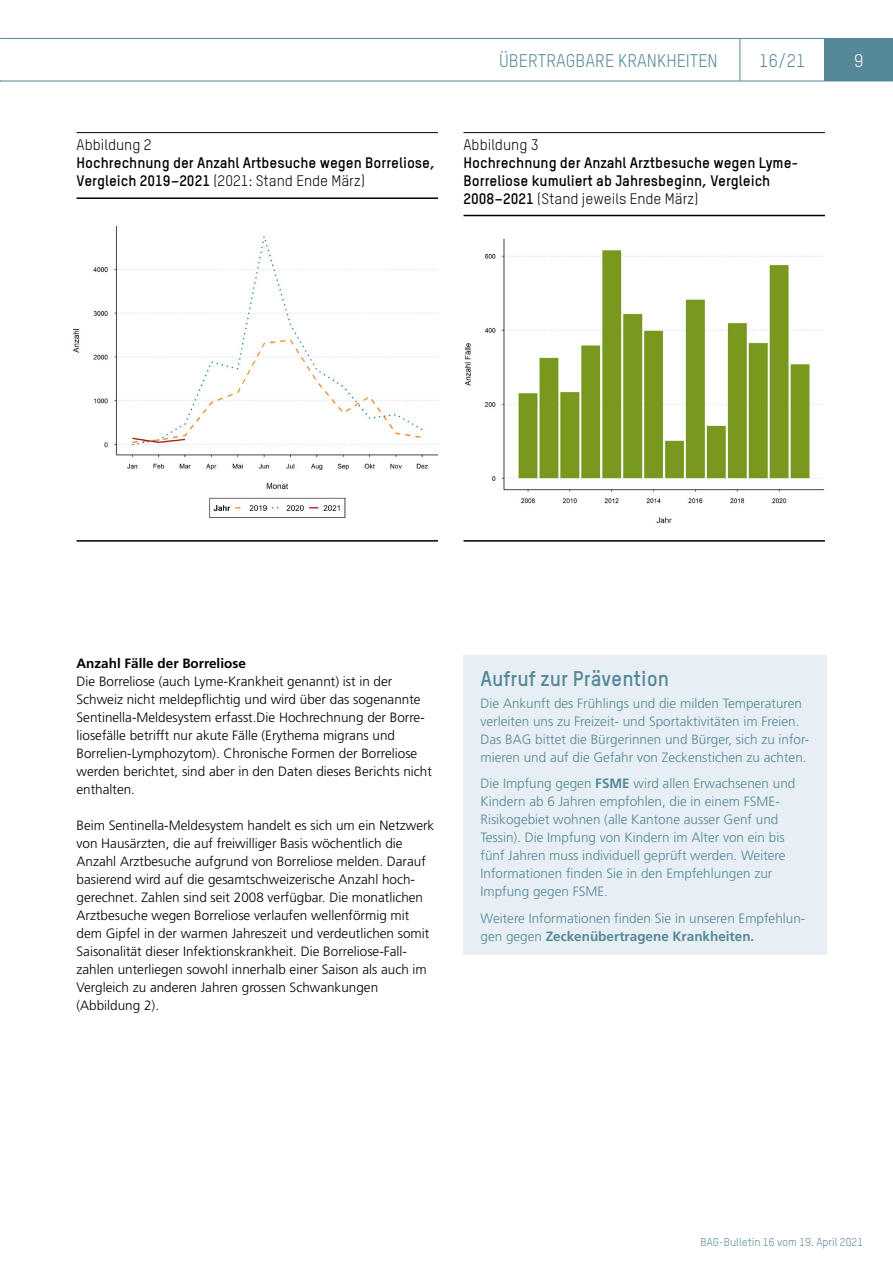
<style>
.page{position:relative;width:893px;height:1263px;background:#fff}
.page>*{position:absolute;margin:0;border:0;box-sizing:border-box;transform-origin:0 0}
.Text_Inhalte_Infobox_Titel{font:700 21px "TSTAR";color:#558898}
.t1{font:18px "TSTAR";color:#558898}
.t2{font:18px "TSTAR";color:#fff}
.t3{font:700 15px/18px "TSTAR";color:#000}
.Text_Inhalte_Lauftext_Normal{font:300 13.5px/18px "Frutiger";color:#000}
.Text_Inhalte_Infobox_Lauftext{font:300 13.5px/18px "Frutiger";color:#558898}
.Text_Inhalte_Titel_Ebene_3{font:700 13.5px "Frutiger";color:#000}
.t4{font:11.25px "TSTAR";color:#558898}
.s1{font-weight:400}
.s2{font-weight:700}
</style>
<div class="page">
<div style="left:825px;top:38px;width:68px;height:43px;background:#558898"></div>
<hr style="left:0;top:38px;width:740px;height:1px;background:#558898">
<hr style="left:740px;top:38px;width:85px;height:1px;background:#558898">
<hr style="left:740px;top:39px;width:1px;height:42px;background:#558898">
<hr style="left:0;top:81px;width:740px;height:1px;background:#558898">
<hr style="left:740px;top:81px;width:85px;height:1px;background:#558898">
<hr style="left:825px;top:81px;width:68px;height:1px;background:#558898">
<hr style="left:77px;top:132px;width:361px;height:1px;background:#000">
<img style="left:73px;top:225px;width:366px;height:294px">
<hr style="left:77px;top:197px;width:361px;height:2px;background:#000">
<hr style="left:77px;top:540px;width:361px;height:2px;background:#000">
<hr style="left:463px;top:215px;width:362px;height:1px;background:#000">
<hr style="left:463px;top:540px;width:362px;height:2px;background:#000">
<hr style="left:463px;top:132px;width:362px;height:1px;background:#000">
<img style="left:464px;top:238px;width:361px;height:286px">
<div style="left:463px;top:655px;width:364px;height:300px;background:#e7eff4"></div>
<p class="t3" style="left:77px;top:135px;width:360px"><span class="s1">Abbildung 2<br></span>Hochrechnung der Anzahl Artbesuche wegen Borreliose,<br>Vergleich 2019–2021 <span class="s1">(2021: Stand Ende März)</span></p>
<h2 class="t1" style="left:499px;top:50px;width:220px">ÜBERTRAGBARE KRANKHEITEN</h2>
<h2 class="t1" style="left:759px;top:49px;width:48px">16/21</h2>
<h2 class="t2" style="left:854px;top:49px;width:11px">9</h2>
<p class="t3" style="left:463px;top:135px;width:336px"><span class="s1">Abbildung 3<br></span>Hochrechnung der Anzahl Arztbesuche wegen Lyme-Borreliose kumuliert ab Jahresbeginn, Vergleich 2008–2021 <span class="s1">(Stand jeweils Ende März)</span></p>
<h3 class="Text_Inhalte_Titel_Ebene_3" style="left:77px;top:655px;width:171px">Anzahl Fälle der Borreliose</h3>
<p class="Text_Inhalte_Lauftext_Normal" style="left:77px;top:672px;width:357px">Die Borreliose (auch Lyme-Krankheit genannt) ist in der Schweiz nicht meldepflichtig und wird über das sogenannte Sentinella-Meldesystem erfasst.Die Hochrechnung der Borre&shy;liosefälle betrifft nur akute Fälle (Erythema migrans und Borrelien-Lymphozytom). Chronische Formen der Borreliose werden berichtet, sind aber in den Daten dieses Berichts nicht enthalten.</p>
<p class="Text_Inhalte_Lauftext_Normal" style="left:77px;top:816px;width:359px">Beim Sentinella-Meldesystem handelt es sich um ein Netzwerk von Hausärzten, die auf freiwilliger Basis wöchentlich die Anzahl Arztbesuche aufgrund von Borreliose melden. Darauf basierend wird auf die gesamtschweizerische Anzahl hoch&shy;gerechnet. Zahlen sind seit 2008 verfügbar. Die monatlichen Arztbesuche wegen Borreliose verlaufen wellenförmig mit dem Gipfel in der warmen Jahreszeit und verdeutlichen somit Saisonalität dieser Infektionskrankheit. Die Borreliose-Fall&shy;zahlen unterliegen sowohl innerhalb einer Saison als auch im Vergleich zu anderen Jahren grossen Schwankungen (Abbildung 2).</p>
<h3 class="Text_Inhalte_Infobox_Titel" style="left:480px;top:665px;width:190px">Aufruf zur Prävention</h3>
<p class="Text_Inhalte_Infobox_Lauftext" style="left:480px;top:694px;width:330px">Die Ankunft des Frühlings und die milden Temperaturen verleiten uns zu Freizeit- und Sportaktivitäten im Freien.<br>Das BAG bittet die Bürgerinnen und Bürger, sich zu infor&shy;mieren und auf die Gefahr von Zeckenstichen zu achten.</p>
<p class="Text_Inhalte_Infobox_Lauftext" style="left:480px;top:775px;width:316px">Die Impfung gegen <span class="s2">FSME</span> wird allen Erwachsenen und Kindern ab 6 Jahren empfohlen, die in einem FSME-Risikogebiet wohnen (alle Kantone ausser Genf und Tessin). Die Impfung von Kindern im Alter von ein bis fünf Jahren muss individuell geprüft werden. Weitere Informationen finden Sie in den Empfehlungen zur Impfung gegen FSME.</p>
<p class="Text_Inhalte_Infobox_Lauftext" style="left:480px;top:909px;width:326px">Weitere Informationen finden Sie in unseren Empfehlun&shy;gen gegen <span class="s2">Zeckenübertragene Krankheiten.</span></p>
<p class="t4" style="left:700px;top:1235px;width:164px">BAG-Bulletin 16 vom 19. April 2021</p>
</div>
